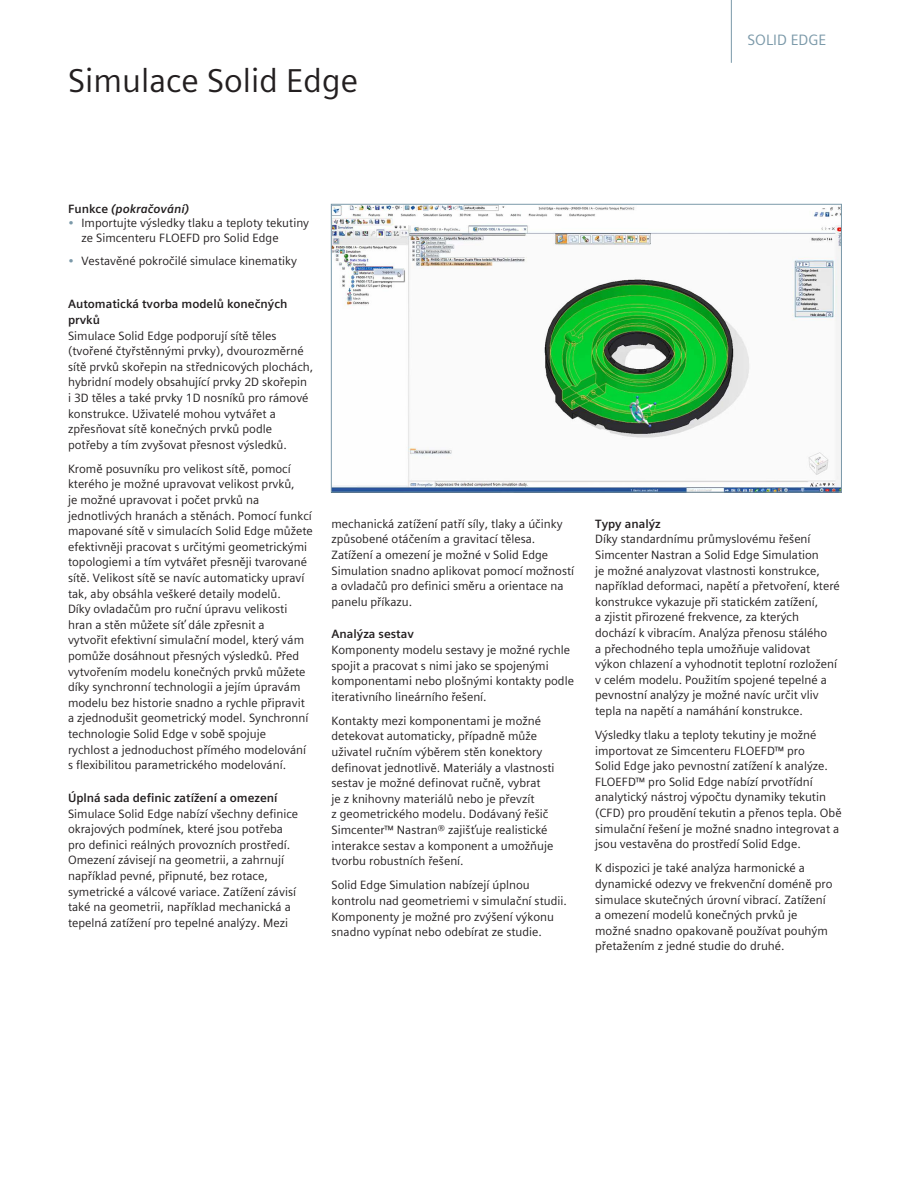
<style>
.page{position:relative;width:918px;height:1188px;background:#fff}
.page>*{position:absolute;margin:0;border:0;box-sizing:border-box;transform-origin:0 0}
.Head_Blk__22pt_120{font:33px "Siemens Sans Global";color:#231f20}
.Product_tab___10pt_0{font:15px "Siemens Sans Global";color:#7b99a9}
.Body_Text_Blk__9pt_4{font:12px/15.6px "Siemens Sans Global";color:#231f20}
.Body_Subhead_Blk__9p{font:700 12px/15.6px "Siemens Sans Global";color:#231f20}
.Body_Subhead_Blk__9p-2{font:italic 700 12px "Siemens Sans Global";color:#231f20}
.s1{font-style:normal}
.s2{color:#7b99a9}
</style>
<div class="page">
<img style="left:333px;top:206px;width:507px;height:284px">
<div style="left:331px;top:204px;width:511px;height:288px;border:1px solid #7b99a9"></div>
<hr style="left:731px;top:0;width:1px;height:63px;background:#7b99a9">
<p class="Head_Blk__22pt_120" style="left:68px;top:56px;width:292px">Simulace Solid Edge</p>
<p class="Product_tab___10pt_0" style="left:748px;top:29px;width:81px">SOLID EDGE</p>
<p class="Body_Subhead_Blk__9p-2" style="left:68px;top:199px;width:123px"><span class="s1">Funkce</span> (pokračování)</p>
<p class="Body_Text_Blk__9pt_4" style="left:82px;top:216px;width:229px;line-height:14.4px;text-indent:-14px"><span class="s2">•</span> Importujte výsledky tlaku a teploty tekutiny ze Simcenteru FLOEFD pro Solid Edge</p>
<p class="Body_Text_Blk__9pt_4" style="left:68px;top:253px;width:230px"><span class="s2">•</span> Vestavěné pokročilé simulace kinematiky</p>
<p class="Body_Subhead_Blk__9p" style="left:68px;top:297px;width:221px">Automatická tvorba modelů konečných prvků</p>
<p class="Body_Text_Blk__9pt_4" style="left:68px;top:328px;width:247px">Simulace Solid Edge podporují sítě těles (tvořené čtyřstěnnými prvky), dvourozměrné sítě prvků skořepin na střednicových plochách, hybridní modely obsahující prvky 2D skořepin<br>i 3D těles a také prvky 1D nosníků pro rámové konstrukce. Uživatelé mohou vytvářet a zpřesňovat sítě konečných prvků podle potřeby a tím zvyšovat přesnost výsledků.</p>
<p class="Body_Text_Blk__9pt_4" style="left:68px;top:461px;width:246px">Kromě posuvníku pro velikost sítě, pomocí kterého je možné upravovat velikost prvků,<br>je možné upravovat i počet prvků na jednotlivých hranách a stěnách. Pomocí funkcí mapované sítě v simulacích Solid Edge můžete efektivněji pracovat s určitými geometrickými topologiemi a tím vytvářet přesněji tvarované sítě. Velikost sítě se navíc automaticky upraví tak, aby obsáhla veškeré detaily modelů.<br>Díky ovladačům pro ruční úpravu velikosti hran a stěn můžete síť dále zpřesnit a<br>vytvořit efektivní simulační model, který vám pomůže dosáhnout přesných výsledků. Před vytvořením modelu konečných prvků můžete díky synchronní technologii a jejím úpravám modelu bez historie snadno a rychle připravit a zjednodušit geometrický model. Synchronní technologie Solid Edge v sobě spojuje<br>rychlost a jednoduchost přímého modelování s flexibilitou parametrického modelování.</p>
<p class="Body_Subhead_Blk__9p" style="left:68px;top:790px;width:211px">Úplná sada definic zatížení a omezení</p>
<p class="Body_Text_Blk__9pt_4" style="left:68px;top:806px;width:232px">Simulace Solid Edge nabízí všechny definice okrajových podmínek, které jsou potřeba pro definici reálných provozních prostředí.<br>Omezení závisejí na geometrii, a zahrnují například pevné, připnuté, bez rotace, symetrické a válcové variace. Zatížení závisí také na geometrii, například mechanická a tepelná zatížení pro tepelné analýzy. Mezi</p>
<p class="Body_Text_Blk__9pt_4" style="left:332px;top:516px;width:244px">mechanická zatížení patří síly, tlaky a účinky způsobené otáčením a gravitací tělesa.<br>Zatížení a omezení je možné v Solid Edge Simulation snadno aplikovat pomocí možností a ovladačů pro definici směru a orientace na panelu příkazu.</p>
<p class="Body_Subhead_Blk__9p" style="left:332px;top:627px;width:84px">Analýza sestav</p>
<p class="Body_Text_Blk__9pt_4" style="left:332px;top:642px;width:244px">Komponenty modelu sestavy je možné rychle spojit a pracovat s nimi jako se spojenými komponentami nebo plošnými kontakty podle iterativního lineárního řešení.</p>
<p class="Body_Text_Blk__9pt_4" style="left:332px;top:713px;width:225px">Kontakty mezi komponentami je možné detekovat automaticky, případně může uživatel ručním výběrem stěn konektory definovat jednotlivě. Materiály a vlastnosti sestav je možné definovat ručně, vybrat<br>je z knihovny materiálů nebo je převzít<br>z geometrického modelu. Dodávaný řešič Simcenter™ Nastran® zajišťuje realistické interakce sestav a komponent a umožňuje tvorbu robustních řešení.</p>
<p class="Body_Text_Blk__9pt_4" style="left:332px;top:877px;width:237px">Solid Edge Simulation nabízejí úplnou kontrolu nad geometriemi v simulační studii.<br>Komponenty je možné pro zvýšení výkonu snadno vypínat nebo odebírat ze studie.</p>
<p class="Body_Subhead_Blk__9p" style="left:595px;top:516px;width:67px">Typy analýz</p>
<p class="Body_Text_Blk__9pt_4" style="left:595px;top:531px;width:246px">Díky standardnímu průmyslovému řešení Simcenter Nastran a Solid Edge Simulation<br>je možné analyzovat vlastnosti konstrukce, například deformaci, napětí a přetvoření, které konstrukce vykazuje při statickém zatížení,<br>a zjistit přirozené frekvence, za kterých dochází k vibracím. Analýza přenosu stálého<br>a přechodného tepla umožňuje validovat výkon chlazení a vyhodnotit teplotní rozložení v celém modelu. Použitím spojené tepelné a pevnostní analýzy je možné navíc určit vliv tepla na napětí a namáhání konstrukce.</p>
<p class="Body_Text_Blk__9pt_4" style="left:595px;top:727px;width:248px">Výsledky tlaku a teploty tekutiny je možné importovat ze Simcenteru FLOEFD™ pro<br>Solid Edge jako pevnostní zatížení k analýze.<br>FLOEFD™ pro Solid Edge nabízí prvotřídní analytický nástroj výpočtu dynamiky tekutin (CFD) pro proudění tekutin a přenos tepla. Obě simulační řešení je možné snadno integrovat a jsou vestavěna do prostředí Solid Edge.</p>
<p class="Body_Text_Blk__9pt_4" style="left:595px;top:860px;width:239px">K dispozici je také analýza harmonické a dynamické odezvy ve frekvenční doméně pro simulace skutečných úrovní vibrací. Zatížení a omezení modelů konečných prvků je možné snadno opakovaně používat pouhým přetažením z jedné studie do druhé.</p>
</div>
